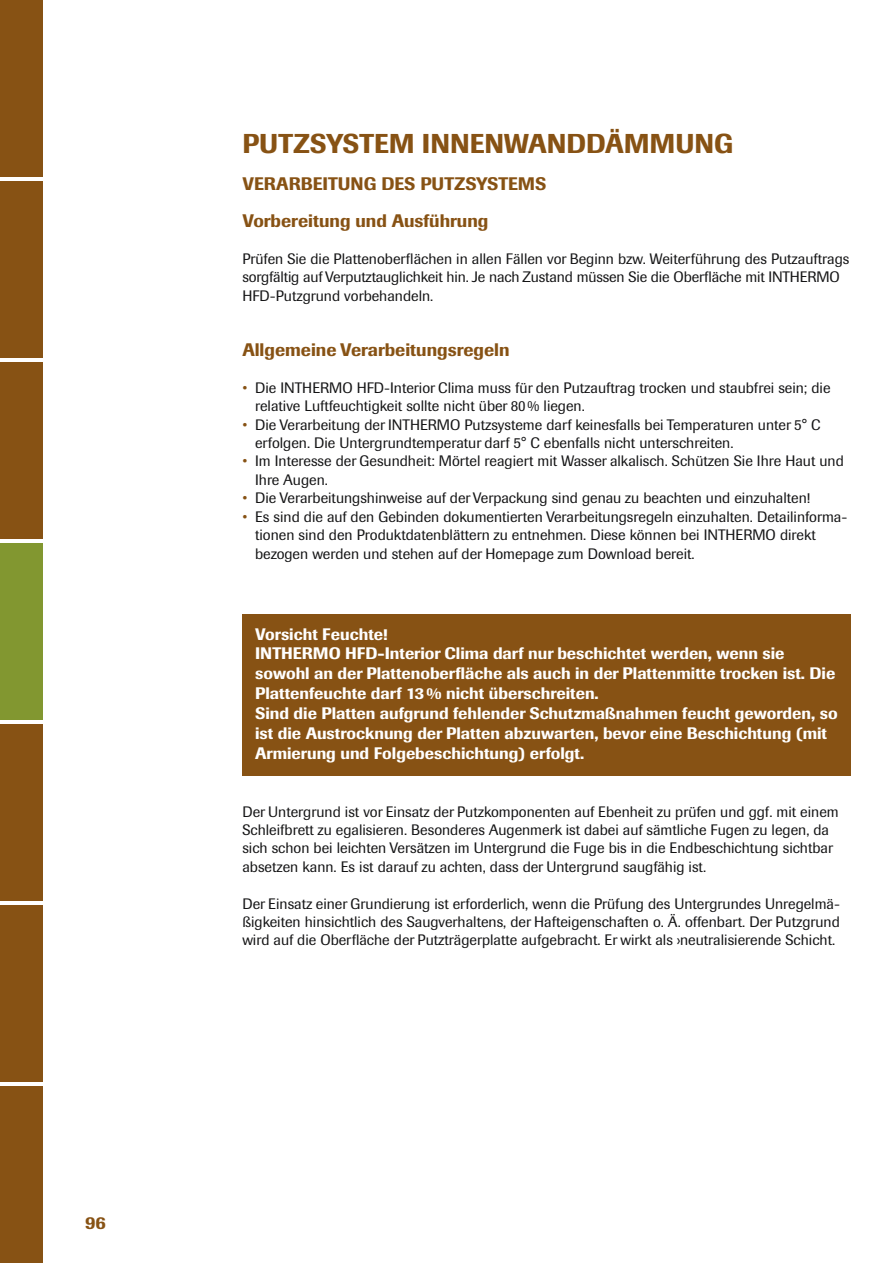
<style>
.page{position:relative;width:893px;height:1263px;background:#fff}
.page>*{position:absolute;margin:0;border:0;box-sizing:border-box;transform-origin:0 0}
.t1{font:500 27px "Imago BQ";color:#875214}
.t2{font:500 27px "Imago BQ";letter-spacing:.05em;color:#875214}
.t3{font:500 18px/36.9px "Imago BQ";color:#875214}
.t4{font:500 16.5px/19.8px "Imago BQ";color:#fff}
.t5{font:15px/18.5px "Imago BQ";color:#141415}
.s1{color:#875214}
</style>
<div class="page">
<div style="left:0;top:0;width:43px;height:176px;background:#875214"></div>
<div style="left:0;top:724px;width:43px;height:177px;background:#875214"></div>
<div style="left:0;top:905px;width:43px;height:177px;background:#875214"></div>
<div style="left:0;top:1086px;width:43px;height:177px;background:#875214"></div>
<div style="left:0;top:181px;width:43px;height:177px;background:#875214"></div>
<div style="left:0;top:362px;width:43px;height:177px;background:#875214"></div>
<div style="left:0;top:543px;width:43px;height:177px;background:#829730"></div>
<div style="left:242px;top:614px;width:608px;height:161px;background:#875214"></div>
<p class="t3" style="left:85px;top:1204px;width:22px">96</p>
<h1 class="t2" style="left:242px;top:127px;width:119px">Putzsystem</h1>
<h1 class="t1" style="left:422px;top:127px;width:313px">INNENWANDDÄMMUNG</h1>
<p class="t3" style="left:242px;top:165px;width:23px">Verarbeit</p>
<p class="t3" style="left:338px;top:165px;width:56px">ung des</p>
<p class="t3" style="left:242px;top:165px;width:258px;text-indent:178px">Putzsystems<br>Vorbereitung und Ausführung</p>
<p class="t5" style="left:242px;top:249px;width:609px">Prüfen Sie die Plattenoberflächen in allen Fällen vor Beginn bzw. Weiterführung des Putzauftrags sorgfältig auf Verputztauglichkeit hin. Je nach Zustand müssen Sie die Oberfläche mit INTHERMO<br>HFD-Putzgrund vorbehandeln.</p>
<p class="t3" style="left:242px;top:331px;width:269px">Allgemeine Verarbeitungsregeln</p>
<p class="t5" style="left:255px;top:378px;width:577px;text-indent:-13px"><span class="s1">•</span> Die INTHERMO HFD-Interior Clima muss für den Putzauftrag trocken und staubfrei sein; die relative Luftfeuchtigkeit sollte nicht über 80% liegen.</p>
<p class="t5" style="left:255px;top:415px;width:566px;text-indent:-13px"><span class="s1">•</span> Die Verarbeitung der INTHERMO Putzsysteme darf keinesfalls bei Temperaturen unter 5° C erfolgen. Die Untergrundtemperatur darf 5° C ebenfalls nicht unterschreiten.</p>
<p class="t5" style="left:255px;top:452px;width:590px;text-indent:-13px"><span class="s1">•</span> Im Interesse der Gesundheit: Mörtel reagiert mit Wasser alkalisch. Schützen Sie Ihre Haut und<br>Ihre Augen.</p>
<p class="t5" style="left:242px;top:489px;width:569px"><span class="s1">•</span> Die Verarbeitungshinweise auf der Verpackung sind genau zu beachten und einzuhalten!</p>
<p class="t5" style="left:255px;top:507px;width:594px;text-indent:-13px"><span class="s1">•</span> Es sind die auf den Gebinden dokumentierten Verarbeitungsregeln einzuhalten. Detailinforma&shy;tionen sind den Produktdatenblättern zu entnehmen. Diese können bei INTHERMO direkt bezogen werden und stehen auf der Homepage zum Download bereit.</p>
<p class="t4" style="left:255px;top:624px;width:584px">Vorsicht Feuchte!<br>INTHERMO HFD-Interior Clima darf nur beschichtet werden, wenn sie sowohl an der Plattenoberfläche als auch in der Plattenmitte trocken ist. Die Plattenfeuchte darf 13% nicht überschreiten.<br>Sind die Platten aufgrund fehlender Schutzmaßnahmen feucht geworden, so ist die Austrocknung der Platten abzuwarten, bevor eine Beschichtung (mit Armierung und Folgebeschichtung) erfolgt.</p>
<p class="t5" style="left:242px;top:802px;width:598px">Der Untergrund ist vor Einsatz der Putzkomponenten auf Ebenheit zu prüfen und ggf. mit einem Schleifbrett zu egalisieren. Besonderes Augenmerk ist dabei auf sämtliche Fugen zu legen, da sich schon bei leichten Versätzen im Untergrund die Fuge bis in die Endbeschichtung sichtbar absetzen kann. Es ist darauf zu achten, dass der Untergrund saugfähig ist.</p>
<p class="t5" style="left:242px;top:894px;width:599px;text-align:justify">Der Einsatz einer Grundierung ist erforderlich, wenn die Prüfung des Untergrundes Unregelmä&shy;ßigkeiten hinsichtlich des Saugverhaltens, der Hafteigenschaften o. Ä. offenbart. Der Putzgrund wird auf die Oberfläche der Putzträgerplatte aufgebracht. Er wirkt als ›neutralisierende Schicht.</p>
</div>
